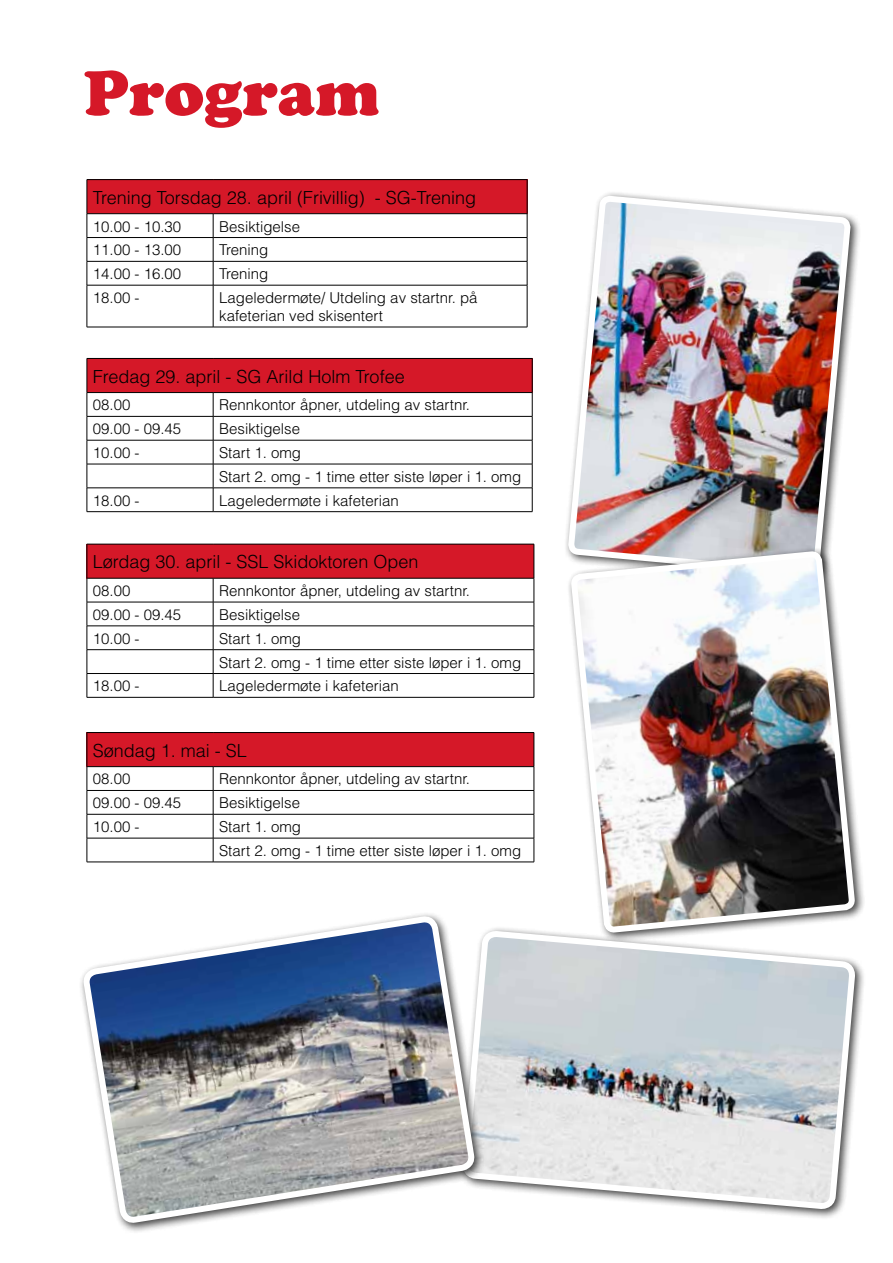
<style>
.page{position:relative;width:893px;height:1263px;background:#fff}
.page>*{position:absolute;margin:0;border:0;box-sizing:border-box;transform-origin:0 0}
.t1{font:63px "Cooper Black Std";color:#d51828}
.t2{font:300 18px "Helvetica";color:#000}
.t3{font:300 15px/23.9px "Helvetica";color:#000}
</style>
<div class="page">
<div style="left:87px;top:180px;width:440px;height:34px;background:#d51828"></div>
<svg style="left:88px;top:214px;width:439px;height:113px"></svg>
<hr style="left:87px;top:179px;width:126px;height:1px;background:#000">
<hr style="left:87px;top:180px;width:1px;height:34px;background:#000">
<hr style="left:213px;top:179px;width:314px;height:1px;background:#000">
<hr style="left:527px;top:180px;width:1px;height:34px;background:#000">
<hr style="left:87px;top:213px;width:126px;height:1px;background:#000">
<hr style="left:213px;top:213px;width:314px;height:1px;background:#000">
<hr style="left:87px;top:237px;width:126px;height:1px;background:#000">
<hr style="left:213px;top:237px;width:314px;height:1px;background:#000">
<hr style="left:87px;top:261px;width:126px;height:1px;background:#000">
<svg style="left:87px;top:214px;width:1px;height:71px"></svg>
<hr style="left:213px;top:261px;width:314px;height:1px;background:#000">
<svg style="left:213px;top:214px;width:1px;height:71px"></svg>
<svg style="left:527px;top:214px;width:1px;height:71px"></svg>
<hr style="left:87px;top:285px;width:126px;height:1px;background:#000">
<hr style="left:87px;top:285px;width:1px;height:42px;background:#000">
<hr style="left:213px;top:285px;width:314px;height:1px;background:#000">
<hr style="left:213px;top:285px;width:1px;height:42px;background:#000">
<hr style="left:527px;top:285px;width:1px;height:42px;background:#000">
<hr style="left:87px;top:327px;width:126px;height:1px;background:#000">
<hr style="left:213px;top:327px;width:314px;height:1px;background:#000">
<div style="left:87px;top:358px;width:445px;height:35px;background:#d51828"></div>
<svg style="left:88px;top:393px;width:444px;height:118px"></svg>
<hr style="left:87px;top:358px;width:126px;height:1px;background:#000">
<hr style="left:87px;top:359px;width:1px;height:33px;background:#000">
<hr style="left:213px;top:358px;width:319px;height:1px;background:#000">
<hr style="left:532px;top:359px;width:1px;height:33px;background:#000">
<hr style="left:87px;top:392px;width:126px;height:1px;background:#000">
<hr style="left:213px;top:392px;width:319px;height:1px;background:#000">
<hr style="left:87px;top:416px;width:126px;height:1px;background:#000">
<hr style="left:213px;top:416px;width:319px;height:1px;background:#000">
<hr style="left:87px;top:440px;width:126px;height:1px;background:#000">
<hr style="left:213px;top:440px;width:319px;height:1px;background:#000">
<hr style="left:87px;top:464px;width:126px;height:1px;background:#000">
<hr style="left:213px;top:464px;width:319px;height:1px;background:#000">
<hr style="left:87px;top:488px;width:126px;height:1px;background:#000">
<svg style="left:87px;top:393px;width:1px;height:118px"></svg>
<hr style="left:213px;top:488px;width:319px;height:1px;background:#000">
<svg style="left:213px;top:393px;width:1px;height:118px"></svg>
<svg style="left:532px;top:393px;width:1px;height:118px"></svg>
<hr style="left:87px;top:511px;width:126px;height:1px;background:#000">
<hr style="left:213px;top:511px;width:319px;height:1px;background:#000">
<div style="left:87px;top:544px;width:447px;height:34px;background:#d51828"></div>
<svg style="left:88px;top:579px;width:446px;height:118px"></svg>
<hr style="left:87px;top:544px;width:126px;height:1px;background:#000">
<hr style="left:87px;top:544px;width:1px;height:34px;background:#000">
<hr style="left:213px;top:544px;width:321px;height:1px;background:#000">
<hr style="left:534px;top:544px;width:1px;height:34px;background:#000">
<hr style="left:87px;top:578px;width:126px;height:1px;background:#000">
<hr style="left:213px;top:578px;width:321px;height:1px;background:#000">
<hr style="left:87px;top:602px;width:126px;height:1px;background:#000">
<hr style="left:213px;top:602px;width:321px;height:1px;background:#000">
<hr style="left:87px;top:626px;width:126px;height:1px;background:#000">
<hr style="left:213px;top:626px;width:321px;height:1px;background:#000">
<hr style="left:87px;top:649px;width:126px;height:1px;background:#000">
<hr style="left:213px;top:649px;width:321px;height:1px;background:#000">
<hr style="left:87px;top:673px;width:126px;height:1px;background:#000">
<svg style="left:87px;top:578px;width:1px;height:119px"></svg>
<hr style="left:213px;top:673px;width:321px;height:1px;background:#000">
<svg style="left:213px;top:578px;width:1px;height:119px"></svg>
<svg style="left:534px;top:578px;width:1px;height:119px"></svg>
<hr style="left:87px;top:697px;width:126px;height:1px;background:#000">
<hr style="left:213px;top:697px;width:321px;height:1px;background:#000">
<div style="left:87px;top:732px;width:447px;height:35px;background:#d51828"></div>
<hr style="left:87px;top:732px;width:126px;height:1px;background:#000">
<hr style="left:87px;top:733px;width:1px;height:33px;background:#000">
<hr style="left:213px;top:732px;width:321px;height:1px;background:#000">
<hr style="left:534px;top:733px;width:1px;height:33px;background:#000">
<hr style="left:87px;top:766px;width:126px;height:1px;background:#000">
<hr style="left:213px;top:766px;width:321px;height:1px;background:#000">
<svg style="left:87px;top:767px;width:448px;height:95px"></svg>
<hr style="left:87px;top:862px;width:126px;height:1px;background:#000">
<hr style="left:213px;top:862px;width:321px;height:1px;background:#000">
<div style="left:563px;top:191px;width:298px;height:396px;background:#000;opacity:.75"></div>
<img style="left:565px;top:192px;width:289px;height:395px">
<div style="left:566px;top:546px;width:299px;height:397px;background:#000;opacity:.75"></div>
<img style="left:574px;top:554px;width:278px;height:285px">
<svg style="left:459px;top:839px;width:399px;height:379px"></svg>
<div style="left:79px;top:911px;width:406px;height:323px;background:#000;opacity:.75"></div>
<img style="left:85px;top:918px;width:388px;height:316px">
<h1 class="t1" style="left:84px;top:55px;width:297px">Program</h1>
<p class="t2" style="left:93px;top:186px;width:385px">Trening Torsdag 28. april (Frivillig) - SG-Trening</p>
<p class="t3" style="left:93px;top:214px;width:90px">10.00 - 10.30</p>
<p class="t3" style="left:219px;top:214px;width:82px">Besiktigelse</p>
<p class="t3" style="left:93px;top:238px;width:90px">11.00 - 13.00</p>
<p class="t3" style="left:219px;top:238px;width:51px">Trening</p>
<p class="t3" style="left:93px;top:261px;width:90px">14.00 - 16.00</p>
<p class="t3" style="left:219px;top:261px;width:51px">Trening</p>
<p class="t3" style="left:93px;top:285px;width:48px">18.00 -</p>
<p class="t3" style="left:219px;top:288px;width:260px;line-height:18px">Lageledermøte/ Utdeling av startnr. på kafeterian ved skisentert</p>
<p class="t2" style="left:93px;top:365px;width:313px">Fredag 29. april - SG Arild Holm Trofee</p>
<p class="t3" style="left:93px;top:393px;width:39px">08.00</p>
<p class="t3" style="left:219px;top:393px;width:252px">Rennkontor åpner, utdeling av startnr.</p>
<p class="t3" style="left:93px;top:416px;width:90px">09.00 - 09.45</p>
<p class="t3" style="left:219px;top:416px;width:82px">Besiktigelse</p>
<p class="t3" style="left:93px;top:440px;width:48px">10.00 -</p>
<p class="t3" style="left:219px;top:440px;width:304px">Start 1. omg<br>Start 2. omg - 1 time etter siste løper i 1. omg</p>
<p class="t3" style="left:93px;top:488px;width:48px">18.00 -</p>
<p class="t3" style="left:219px;top:488px;width:181px">Lageledermøte i kafeterian</p>
<p class="t2" style="left:93px;top:551px;width:327px">Lørdag 30. april - SSL Skidoktoren Open</p>
<p class="t3" style="left:93px;top:578px;width:39px">08.00</p>
<p class="t3" style="left:219px;top:578px;width:252px">Rennkontor åpner, utdeling av startnr.</p>
<p class="t3" style="left:93px;top:602px;width:90px">09.00 - 09.45</p>
<p class="t3" style="left:219px;top:602px;width:82px">Besiktigelse</p>
<p class="t3" style="left:93px;top:626px;width:48px">10.00 -</p>
<p class="t3" style="left:219px;top:626px;width:304px">Start 1. omg<br>Start 2. omg - 1 time etter siste løper i 1. omg</p>
<p class="t3" style="left:93px;top:674px;width:48px">18.00 -</p>
<p class="t3" style="left:219px;top:674px;width:181px">Lageledermøte i kafeterian</p>
<p class="t2" style="left:93px;top:739px;width:156px">Søndag 1. mai - SL</p>
<p class="t3" style="left:93px;top:767px;width:39px">08.00</p>
<p class="t3" style="left:219px;top:767px;width:252px">Rennkontor åpner, utdeling av startnr.</p>
<p class="t3" style="left:93px;top:791px;width:90px">09.00 - 09.45</p>
<p class="t3" style="left:219px;top:791px;width:82px">Besiktigelse</p>
<p class="t3" style="left:93px;top:814px;width:48px">10.00 -</p>
<p class="t3" style="left:219px;top:814px;width:304px">Start 1. omg<br>Start 2. omg - 1 time etter siste løper i 1. omg</p>
</div>
